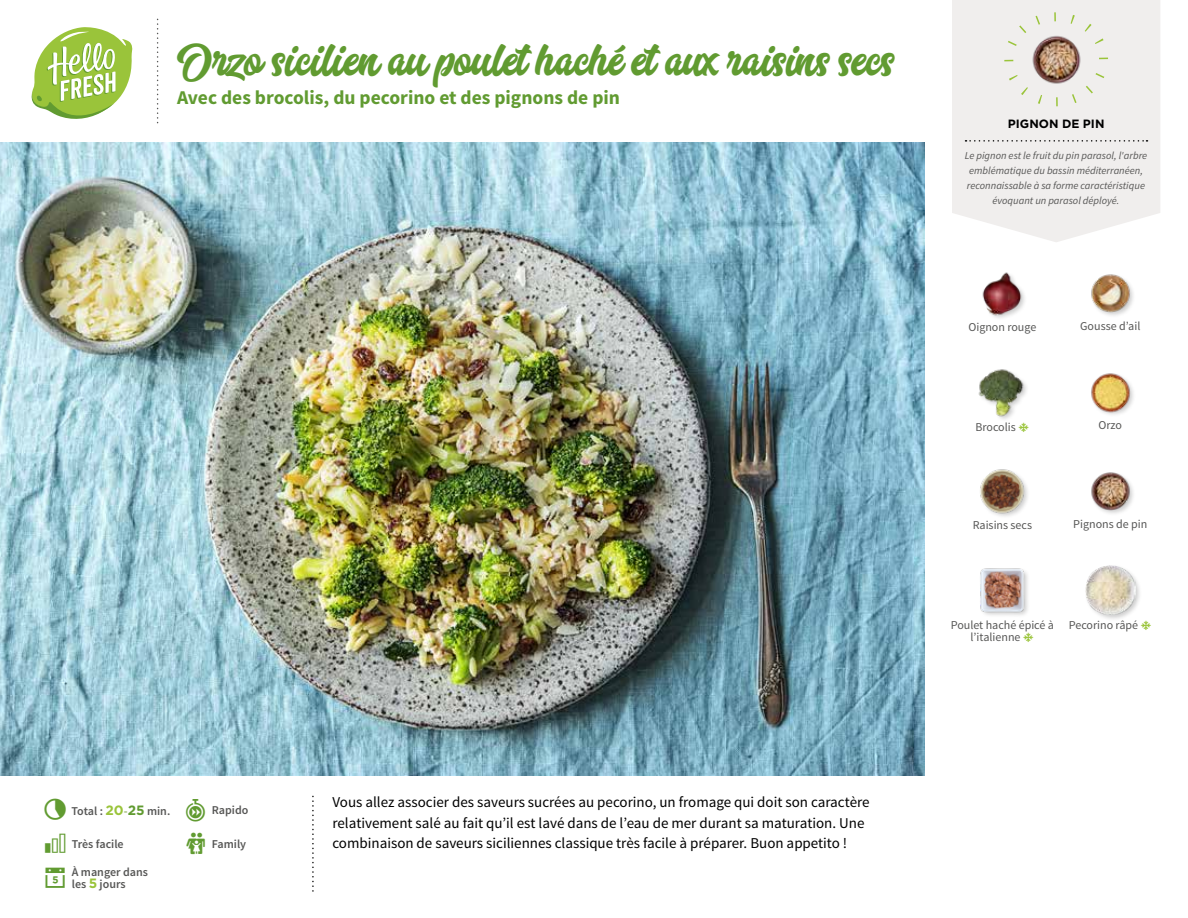
<style>
.page{position:relative;width:1188px;height:918px;background:#fff}
.page>*{position:absolute;margin:0;border:0;box-sizing:border-box;transform-origin:0 0}
.t1{font:45px "Aerokids";color:#619b31}
.t2{font:700 19.5px "Source Sans Pro";color:#619b31}
.t3{font:15px/20.5px "Source Sans Pro";color:#000}
.t4{font:12px/12px "Source Sans Pro";color:#575756}
.t5{font:600 12px/12.9px "Source Sans Pro";color:#575756}
.t6{font:700 12px "Gotham";color:#000}
.t7{font:italic 10.5px/14.7px "Source Sans Pro";color:#575756;text-align:center}
.s1{font-family:"Gotham";font-weight:700;font-size:13.5px;color:#9ac43a}
.s2{color:#87ac54}
.s3{font-family:"Gotham";font-weight:700;font-size:13.5px;color:#619b31}
</style>
<div class="page">
<svg style="left:31px;top:27px;width:102px;height:92px"></svg>
<img style="left:0;top:142px;width:925px;height:634px">
<svg style="left:952px;top:0;width:208px;height:242px;background:#f0eeed"></svg>
<svg style="left:966px;top:140px;width:182px;height:2px"></svg>
<div style="left:1004px;top:12px;width:104px;height:94px;border:9px dashed #9ac43a;border-radius:50%"></div>
<img style="left:1091px;top:274px;width:42px;height:42px">
<img style="left:1091px;top:472px;width:42px;height:42px">
<img style="left:1091px;top:373px;width:43px;height:42px">
<div style="left:1084px;top:564px;width:58px;height:58px;background:#000;opacity:.2"></div>
<img style="left:1085px;top:565px;width:50px;height:50px">
<img style="left:982px;top:272px;width:43px;height:46px">
<img style="left:980px;top:469px;width:48px;height:48px">
<img style="left:980px;top:568px;width:48px;height:48px">
<img style="left:978px;top:369px;width:49px;height:50px">
<img style="left:1025px;top:29px;width:62px;height:61px">
<h1 class="t1" style="left:177px;top:35px;width:719px">Orzo sicilien au poulet haché et aux raisins secs</h1>
<h2 class="t2" style="left:177px;top:85px;width:445px">Avec des brocolis, du pecorino et des pignons de pin</h2>
<p class="t6" style="left:1008px;top:116px;width:98px">PIGNON DE PIN</p>
<p class="t7" style="left:965px;top:149px;width:184px">Le pignon est le fruit du pin parasol, l'arbre emblématique du bassin méditerranéen, reconnaissable à sa forme caractéristique évoquant un parasol déployé.</p>
<p class="t4" style="left:968px;top:321px;width:69px">Oignon rouge</p>
<p class="t4" style="left:1080px;top:321px;width:62px">Gousse d’ail</p>
<p class="t4" style="left:975px;top:421px;width:42px">Brocolis</p>
<p class="t4" style="left:1099px;top:420px;width:25px">Orzo</p>
<p class="t4" style="left:973px;top:519px;width:61px">Raisins secs</p>
<p class="t4" style="left:1073px;top:519px;width:76px">Pignons de pin</p>
<p class="t4" style="left:971px;top:619px;width:85px;text-indent:-20px">Poulet haché épicé à l’italienne</p>
<p class="t4" style="left:1069px;top:619px;width:71px">Pecorino râpé</p>
<p class="t5" style="left:71px;top:805px;width:100px">Total : <span class="s1">20</span><span class="s2">-</span><span class="s3">25</span> min.</p>
<p class="t5" style="left:212px;top:804px;width:38px">Rapido</p>
<p class="t3" style="left:332px;top:792px;width:539px">Vous allez associer des saveurs sucrées au pecorino, un fromage qui doit son caractère relativement salé au fait qu’il est lavé dans de l’eau de mer durant sa maturation. Une</p>
<p class="t5" style="left:72px;top:838px;width:53px">Très facile</p>
<p class="t5" style="left:212px;top:838px;width:36px">Family</p>
<p class="t3" style="left:332px;top:833px;width:516px">combinaison de saveurs siciliennes classique très facile à préparer. Buon appetito !</p>
<p class="t5" style="left:72px;top:865px;width:78px">À manger dans les <span class="s1">5</span> jours</p>
</div>
